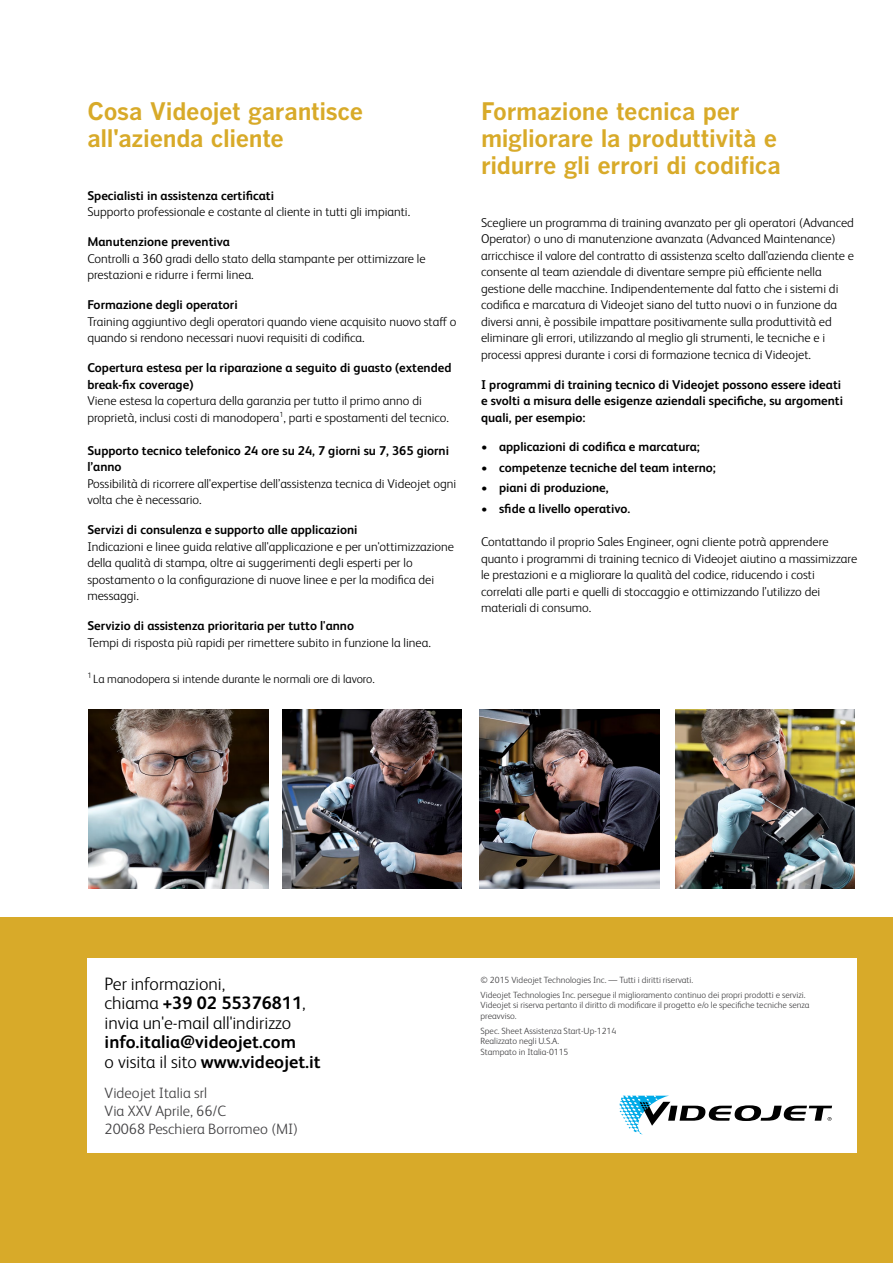
<style>
.page{position:relative;width:893px;height:1263px;background:#fff}
.page>*{position:absolute;margin:0;border:0;box-sizing:border-box;transform-origin:0 0}
.t1{font:700 24px/27px "Benton Gothic";letter-spacing:-.015em;color:#d8aa29}
.t2{font:300 18px/19.5px "FS Albert Pro";color:#000}
.t3{font:700 18px/19.5px "FS Albert Pro";color:#000}
.t4{font:300 15px/18px "FS Albert Pro";color:#414042}
.t5{font:300 12.75px/16.5px "FS Albert Pro";color:#000}
.t6{font:700 12.75px/16.5px "FS Albert Pro";color:#000}
.t7{font:300 12px "FS Albert Pro";color:#000}
.t8{font:300 9px/10.5px "FS Albert Pro";color:#414042}
.s1{font-weight:700}
.s2{font-weight:300}
</style>
<div class="page">
<div style="left:0;top:918px;width:893px;height:345px;background:#d8aa29"></div>
<div style="left:87px;top:959px;width:769px;height:194px;background:#fff"></div>
<svg style="left:619px;top:1096px;width:213px;height:38px"></svg>
<img style="left:89px;top:710px;width:179px;height:179px">
<img style="left:282px;top:710px;width:180px;height:179px">
<img style="left:480px;top:710px;width:179px;height:179px">
<img style="left:675px;top:710px;width:180px;height:179px">
<h1 class="t1" style="left:87px;top:98px;width:277px">Cosa Videojet garantisce all'azienda cliente</h1>
<p class="t6" style="left:87px;top:186px;width:188px">Specialisti in assistenza certificati</p>
<p class="t5" style="left:87px;top:203px;width:324px">Supporto professionale e costante al cliente in tutti gli impianti.</p>
<p class="t6" style="left:87px;top:233px;width:144px">Manutenzione preventiva</p>
<p class="t5" style="left:87px;top:249px;width:340px">Controlli a 360 gradi dello stato della stampante per ottimizzare le prestazioni e ridurre i fermi linea.</p>
<p class="t6" style="left:87px;top:296px;width:152px">Formazione degli operatori</p>
<p class="t5" style="left:87px;top:312px;width:371px">Training aggiuntivo degli operatori quando viene acquisito nuovo staff o quando si rendono necessari nuovi requisiti di codifica.</p>
<p class="t6" style="left:87px;top:359px;width:366px">Copertura estesa per la riparazione a seguito di guasto (extended break-fix coverage)</p>
<p class="t5" style="left:87px;top:392px;width:363px">Viene estesa la copertura della garanzia per tutto il primo anno di proprietà, inclusi costi di manodopera<sup>1</sup>, parti e spostamenti del tecnico.</p>
<p class="t6" style="left:87px;top:441px;width:363px">Supporto tecnico telefonico 24 ore su 24, 7 giorni su 7, 365 giorni l’anno</p>
<p class="t5" style="left:87px;top:474px;width:371px">Possibilità di ricorrere all'expertise dell’assistenza tecnica di Videojet ogni volta che è necessario.</p>
<p class="t6" style="left:87px;top:521px;width:272px">Servizi di consulenza e supporto alle applicazioni</p>
<p class="t5" style="left:87px;top:537px;width:368px">Indicazioni e linee guida relative all'applicazione e per un'ottimizzazione della qualità di stampa, oltre ai suggerimenti degli esperti per lo spostamento o la configurazione di nuove linee e per la modifica dei messaggi.</p>
<p class="t6" style="left:87px;top:617px;width:268px">Servizio di assistenza prioritaria per tutto l'anno</p>
<p class="t5" style="left:87px;top:633px;width:345px">Tempi di risposta più rapidi per rimettere subito in funzione la linea.</p>
<p class="t7" style="left:87px;top:670px;width:289px"><sup>1</sup> La manodopera si intende durante le normali ore di lavoro.</p>
<h1 class="t1" style="left:481px;top:98px;width:301px">Formazione tecnica per migliorare la produttività e ridurre gli errori di codifica</h1>
<p class="t5" style="left:481px;top:213px;width:375px">Scegliere un programma di training avanzato per gli operatori (Advanced Operator) o uno di manutenzione avanzata (Advanced Maintenance) arricchisce il valore del contratto di assistenza scelto dall'azienda cliente e consente al team aziendale di diventare sempre più efficiente nella gestione delle macchine. Indipendentemente dal fatto che i sistemi di codifica e marcatura di Videojet siano del tutto nuovi o in funzione da diversi anni, è possibile impattare positivamente sulla produttività ed eliminare gli errori, utilizzando al meglio gli strumenti, le tecniche e i processi appresi durante i corsi di formazione tecnica di Videojet.</p>
<p class="t6" style="left:481px;top:375px;width:363px">I programmi di training tecnico di Videojet possono essere ideati e svolti a misura delle esigenze aziendali specifiche, su argomenti quali, per esempio:</p>
<p class="t6" style="left:481px;top:437px;width:220px">• applicazioni di codifica e marcatura;</p>
<p class="t6" style="left:481px;top:458px;width:236px">• competenze tecniche del team interno;</p>
<p class="t6" style="left:481px;top:479px;width:129px">• piani di produzione,</p>
<p class="t6" style="left:481px;top:500px;width:151px">• sfide a livello operativo.</p>
<p class="t5" style="left:481px;top:533px;width:378px">Contattando il proprio Sales Engineer, ogni cliente potrà apprendere quanto i programmi di training tecnico di Videojet aiutino a massimizzare le prestazioni e a migliorare la qualità del codice, riducendo i costi correlati alle parti e quelli di stoccaggio e ottimizzando l’utilizzo dei materiali di consumo.</p>
<h2 class="t2" style="left:105px;top:973px;width:202px">Per informazioni,<br>chiama <span class="s1">+39 02 55376811</span>, invia un'e-mail all'indirizzo</h2>
<h2 class="t3" style="left:105px;top:1031px;width:218px">info.italia@videojet.com<br><span class="s2">o visita il sito</span> www.videojet.it</h2>
<p class="t4" style="left:105px;top:1083px;width:195px">Videojet Italia srl<br>Via XXV Aprile, 66/C<br>20068 Peschiera Borromeo (MI)</p>
<p class="t8" style="left:480px;top:972px;width:327px;line-height:14.7px">© 2015 Videojet Technologies Inc. — Tutti i diritti riservati.<br>Videojet Technologies Inc. persegue il miglioramento continuo dei propri prodotti e servizi.</p>
<p class="t8" style="left:480px;top:999px;width:330px">Videojet si riserva pertanto il diritto di modificare il progetto e/o le specifiche tecniche senza preavviso.</p>
<p class="t8" style="left:480px;top:1024px;width:137px">Spec. Sheet Assistenza Start-Up-1214<br>Realizzato negli U.S.A.<br>Stampato in Italia-0115</p>
</div>
